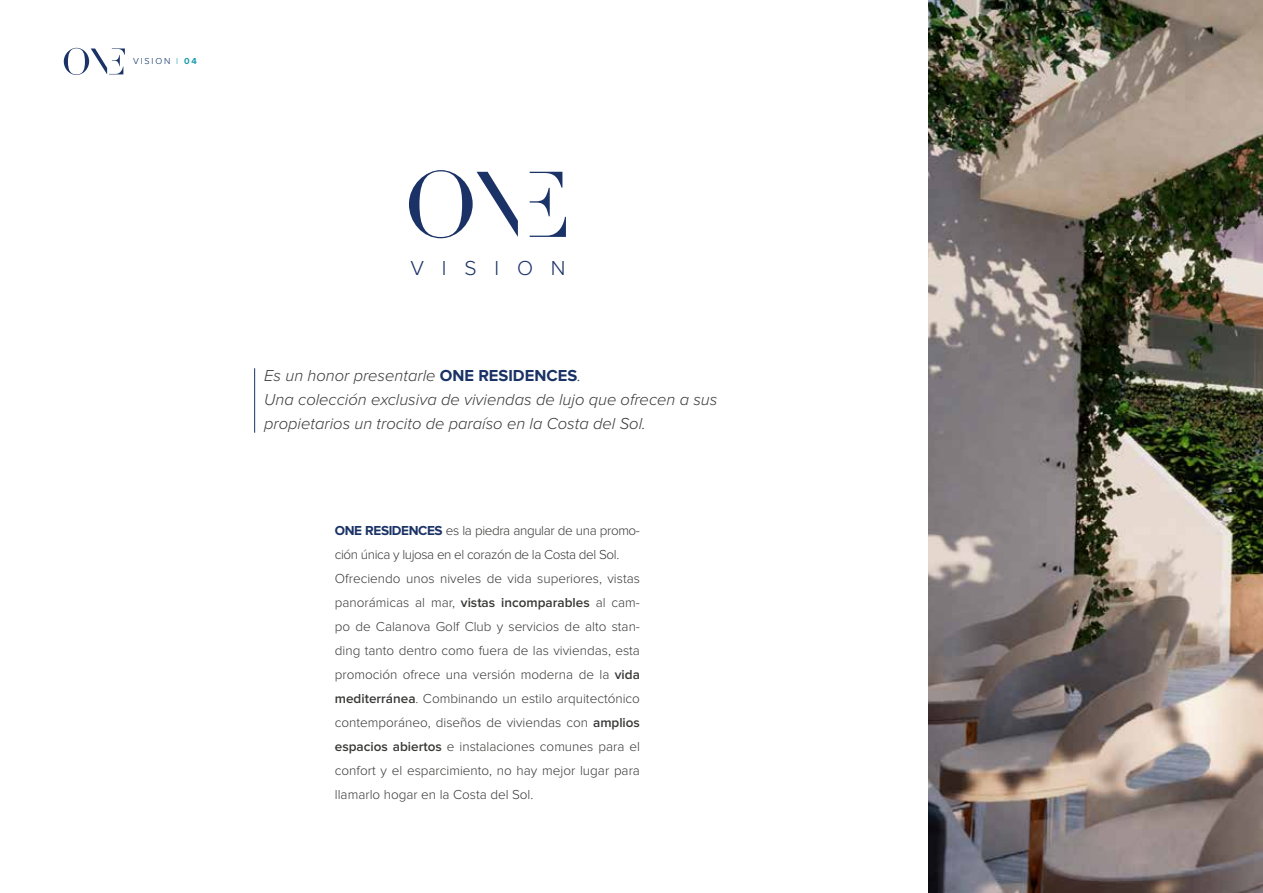
<style>
.page{position:relative;width:1263px;height:893px;background:#fff}
.page>*{position:absolute;margin:0;border:0;box-sizing:border-box;transform-origin:0 0}
.t1{font:300 21px "Proxima Nova";letter-spacing:.85em;color:#1a3265}
.t2{font:italic 300 16.5px/24px "Proxima Nova";color:#383937}
.t3{font:300 13.5px/24px "Proxima Nova";color:#383937}
.t4{font:300 9px "Proxima Nova";letter-spacing:.2em;color:#082862}
.s1{color:#199eab}
.s2{font-weight:700;color:#199eab}
.s3{font-weight:700;font-style:normal;color:#1a3265}
.s4{color:#1a3265}
.s5{font-weight:700;color:#1a3265}
.s6{font-weight:600}
</style>
<div class="page">
<img style="left:928px;top:0;width:335px;height:893px">
<hr style="left:254px;top:368px;width:1px;height:65px;background:#1a3265">
<svg style="left:64px;top:48px;width:61px;height:27px"></svg>
<svg style="left:530px;top:172px;width:36px;height:65px"></svg>
<svg style="left:409px;top:170px;width:109px;height:68px"></svg>
<p class="t4" style="left:133px;top:56px;width:65px">VISION <span class="s1">I</span> <span class="s2">04</span></p>
<h1 class="t1" style="left:410px;top:256px;width:157px">VISION</h1>
<p class="t2" style="left:264px;top:364px;width:455px">Es un honor presentarle <span class="s3">ONE RESIDENCES</span><span class="s4">.<br></span>Una colección exclusiva de viviendas de lujo que ofrecen a sus propietarios un trocito de paraíso en la Costa del Sol.</p>
<p class="t3" style="left:335px;top:518px;width:307px"><span class="s5">ONE RESIDENCES</span> es la piedra angular de una promo&shy;ción única y lujosa en el corazón de la Costa del Sol.<br>Ofreciendo unos niveles de vida superiores, vistas panorámicas al mar, <span class="s6">vistas incomparables</span> al cam&shy;po de Calanova Golf Club y servicios de alto stan&shy;ding tanto dentro como fuera de las viviendas, esta promoción ofrece una versión moderna de la <span class="s6">vida mediterránea</span>. Combinando un estilo arquitectónico contemporáneo, diseños de viviendas con <span class="s6">amplios espacios abiertos</span> e instalaciones comunes para el confort y el esparcimiento, no hay mejor lugar para llamarlo hogar en la Costa del Sol.</p>
</div>
